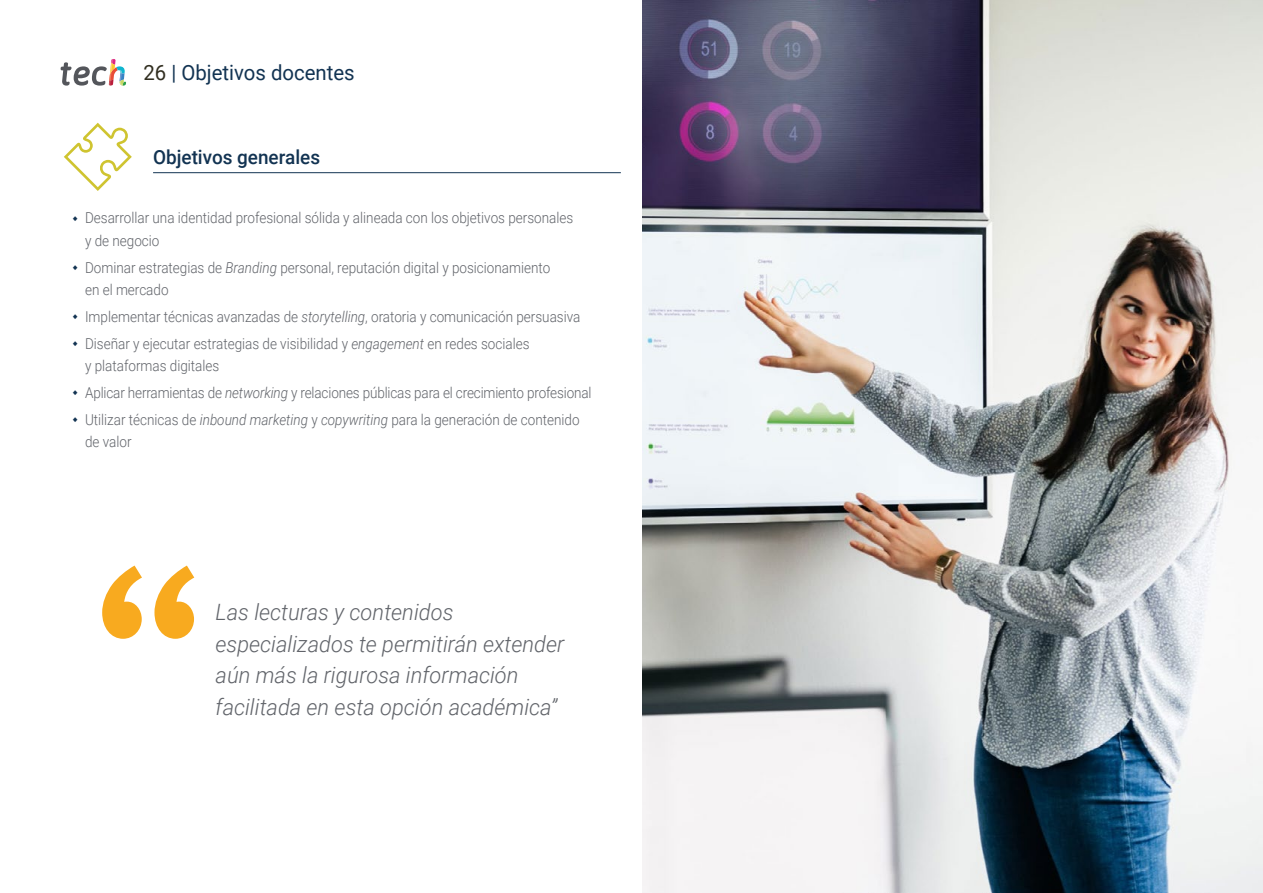
<style>
.page{position:relative;width:1263px;height:893px;background:#fff}
.page>*{position:absolute;margin:0;border:0;box-sizing:border-box;transform-origin:0 0}
.t1{font:italic 300 22.5px/31.5px "Roboto";color:#61646a}
.t2{font:21px "Roboto";color:#123352}
.t3{font:500 19.5px "Roboto";color:#123352}
.t4{font:300 15px/26.7px "Roboto";color:#61646a;scale:.9 1}
.s1{color:#312e20}
.s2{font-style:italic}
</style>
<div class="page">
<hr style="left:153px;top:172px;width:468px;height:1px;background:#123352">
<svg style="left:64px;top:123px;width:68px;height:68px"></svg>
<img style="left:642px;top:0;width:621px;height:893px">
<svg style="left:102px;top:566px;width:92px;height:73px"></svg>
<svg style="left:61px;top:59px;width:65px;height:27px"></svg>
<h2 class="t2" style="left:144px;top:57px;width:213px"><span class="s1">26</span> | Objetivos docentes</h2>
<h3 class="t3" style="left:153px;top:144px;width:169px">Objetivos generales</h3>
<p class="t4" style="left:85px;top:206px;width:544px;line-height:22.5px">Desarrollar una identidad profesional sólida y alineada con los objetivos personales y de negocio</p>
<p class="t4" style="left:85px;top:255px;width:518px;line-height:22.5px">Dominar estrategias de <span class="s2">Branding</span> personal, reputación digital y posicionamiento en el mercado</p>
<p class="t4" style="left:85px;top:303px;width:552px">Implementar técnicas avanzadas de <span class="s2">storytelling</span>, oratoria y comunicación persuasiva<br>Diseñar y ejecutar estrategias de visibilidad y <span class="s2">engagement</span> en redes sociales</p>
<p class="t4" style="left:85px;top:352px;width:564px">y plataformas digitales<br>Aplicar herramientas de <span class="s2">networking</span> y relaciones públicas para el crecimiento profesional<br>Utilizar técnicas de <span class="s2">inbound marketing</span> y <span class="s2">copywriting</span> para la generación de contenido</p>
<p class="t4" style="left:85px;top:428px;width:53px">de valor</p>
<h1 class="t1" style="left:216px;top:595px;width:350px">Las lecturas y contenidos especializados te permitirán extender aún más la rigurosa información facilitada en esta opción académica”</h1>
</div>
